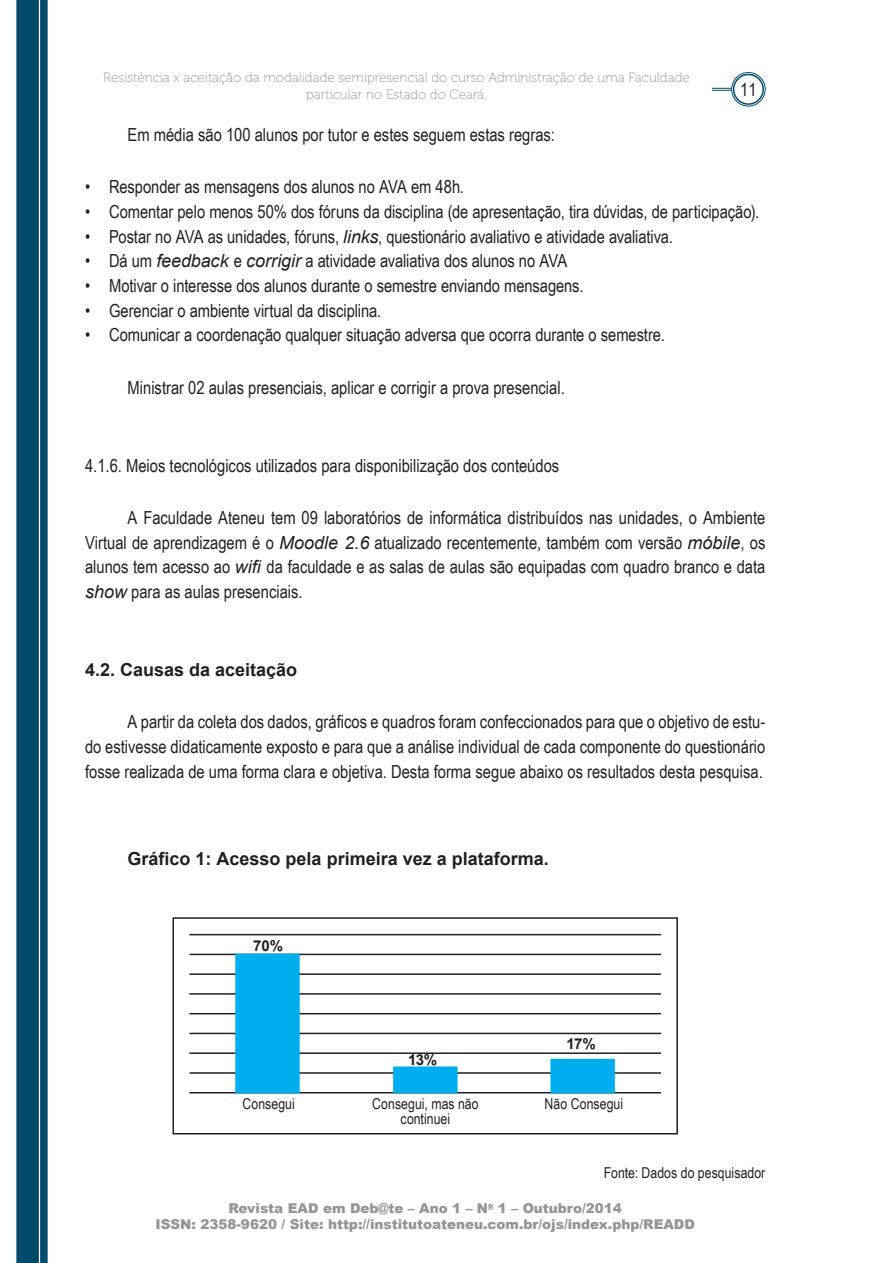
<style>
.page{position:relative;width:893px;height:1263px;background:#fff}
.page>*{position:absolute;margin:0;border:0;box-sizing:border-box;transform-origin:0 0}
.t1{font:18px/24.8px "Arial Narrow";color:#231f20;text-align:justify}
.t2{font:700 18px "Arial";color:#231f20}
.t3{font:15px/15px "Arial Narrow";letter-spacing:.005em;color:#231f20;text-align:center}
.t4{font:700 15px "Arial";color:#231f20}
.t5{font:900 13.5px/16.2px "Arial";color:#939598;text-align:center}
.t6{font:13.5px/16.2px "Museo 100";color:#939598;text-align:center}
.s1{font-family:"Arial";font-style:italic}
</style>
<div class="page">
<div style="left:16px;top:0;width:23px;height:1263px;background:#004b6c"></div>
<div style="left:40px;top:0;width:8px;height:1263px;background:#004b6c"></div>
<div style="left:731px;top:72px;width:34px;height:34px;border:1px solid #004b6c;border-radius:50%"></div>
<div style="left:733px;top:74px;width:31px;height:31px;border:2px solid #004b6c;border-radius:50%"></div>
<svg style="left:712px;top:88px;width:19px;height:3px"></svg>
<div style="left:173px;top:917px;width:505px;height:217px;border:2px solid #231f20"></div>
<hr style="left:189px;top:934px;width:472px;height:1px;background:#231f20">
<hr style="left:189px;top:954px;width:472px;height:1px;background:#231f20">
<hr style="left:189px;top:973px;width:472px;height:2px;background:#231f20">
<hr style="left:189px;top:993px;width:472px;height:2px;background:#231f20">
<hr style="left:189px;top:1013px;width:472px;height:1px;background:#231f20">
<hr style="left:189px;top:1033px;width:472px;height:1px;background:#231f20">
<hr style="left:189px;top:1052px;width:472px;height:2px;background:#231f20">
<hr style="left:189px;top:1072px;width:472px;height:2px;background:#231f20">
<hr style="left:189px;top:1092px;width:472px;height:1px;background:#231f20">
<div style="left:235px;top:954px;width:65px;height:139px;background:#00aeef;border:2px solid #00aeef"></div>
<div style="left:393px;top:1066px;width:65px;height:27px;background:#00aeef;border:2px solid #00aeef"></div>
<div style="left:550px;top:1059px;width:65px;height:34px;background:#00aeef;border:2px solid #00aeef"></div>
<p class="t6" style="left:103px;top:70px;width:588px">Resistência x aceitação da modalidade semipresencial do curso Administração de uma Faculdade particular no Estado do Ceará.</p>
<p class="t1" style="left:740px;top:76px;width:18px">11</p>
<p class="t1" style="left:128px;top:121px;width:429px">Em média são 100 alunos por tutor e estes seguem estas regras:</p>
<p class="t1" style="left:85px;top:174px;width:381px">• Responder as mensagens dos alunos no AVA em 48h.</p>
<p class="t1" style="left:85px;top:198px;width:676px">• Comentar pelo menos 50% dos fóruns da disciplina (de apresentação, tira dúvidas, de participação).</p>
<p class="t1" style="left:85px;top:223px;width:589px">• Postar no AVA as unidades, fóruns, <span class="s1">links</span>, questionário avaliativo e atividade avaliativa.</p>
<p class="t1" style="left:85px;top:248px;width:484px">• Dá um <span class="s1">feedback</span> e <span class="s1">corrigir</span> a atividade avaliativa dos alunos no AVA</p>
<p class="t1" style="left:85px;top:273px;width:500px">• Motivar o interesse dos alunos durante o semestre enviando mensagens.</p>
<p class="t1" style="left:85px;top:297px;width:298px">• Gerenciar o ambiente virtual da disciplina.</p>
<p class="t1" style="left:85px;top:322px;width:581px">• Comunicar a coordenação qualquer situação adversa que ocorra durante o semestre.</p>
<p class="t1" style="left:128px;top:374px;width:439px">Ministrar 02 aulas presenciais, aplicar e corrigir a prova presencial.</p>
<p class="t1" style="left:85px;top:452px;width:476px">4.1.6. Meios tecnológicos utilizados para disponibilização dos conteúdos</p>
<p class="t1" style="left:85px;top:505px;width:682px;text-indent:43px">A Faculdade Ateneu tem 09 laboratórios de informática distribuídos nas unidades, o Ambiente Virtual de aprendizagem é o <span class="s1">Moodle 2.6</span> atualizado recentemente, também com versão <span class="s1">móbile</span>, os alunos tem acesso ao <span class="s1">wifi</span> da faculdade e as salas de aulas são equipadas com quadro branco e data <span class="s1">show</span> para as aulas presenciais.</p>
<p class="t2" style="left:85px;top:658px;width:214px">4.2. Causas da aceitação</p>
<p class="t1" style="left:85px;top:709px;width:682px;text-indent:43px">A partir da coleta dos dados, gráficos e quadros foram confeccionados para que o objetivo de estu&shy;do estivesse didaticamente exposto e para que a análise individual de cada componente do questionário fosse realizada de uma forma clara e objetiva. Desta forma segue abaixo os resultados desta pesquisa.</p>
<p class="t2" style="left:128px;top:846px;width:423px">Gráfico 1: Acesso pela primeira vez a plataforma.</p>
<p class="t4" style="left:253px;top:935px;width:31px">70%</p>
<p class="t3" style="left:242px;top:1095px;width:54px">Consegui</p>
<p class="t4" style="left:408px;top:1050px;width:31px">13%</p>
<p class="t4" style="left:567px;top:1034px;width:31px">17%</p>
<p class="t3" style="left:372px;top:1095px;width:108px">Consegui, mas não continuei</p>
<p class="t3" style="left:545px;top:1095px;width:80px">Não Consegui</p>
<p class="t3" style="left:604px;top:1164px;width:163px">Fonte: Dados do pesquisador</p>
<p class="t5" style="left:155px;top:1199px;width:541px">Revista EAD em Deb@te – Ano 1 – N<sup>o</sup> 1 – Outubro/2014<br>ISSN: 2358-9620 / Site: http://institutoateneu.com.br/ojs/index.php/READD</p>
</div>
